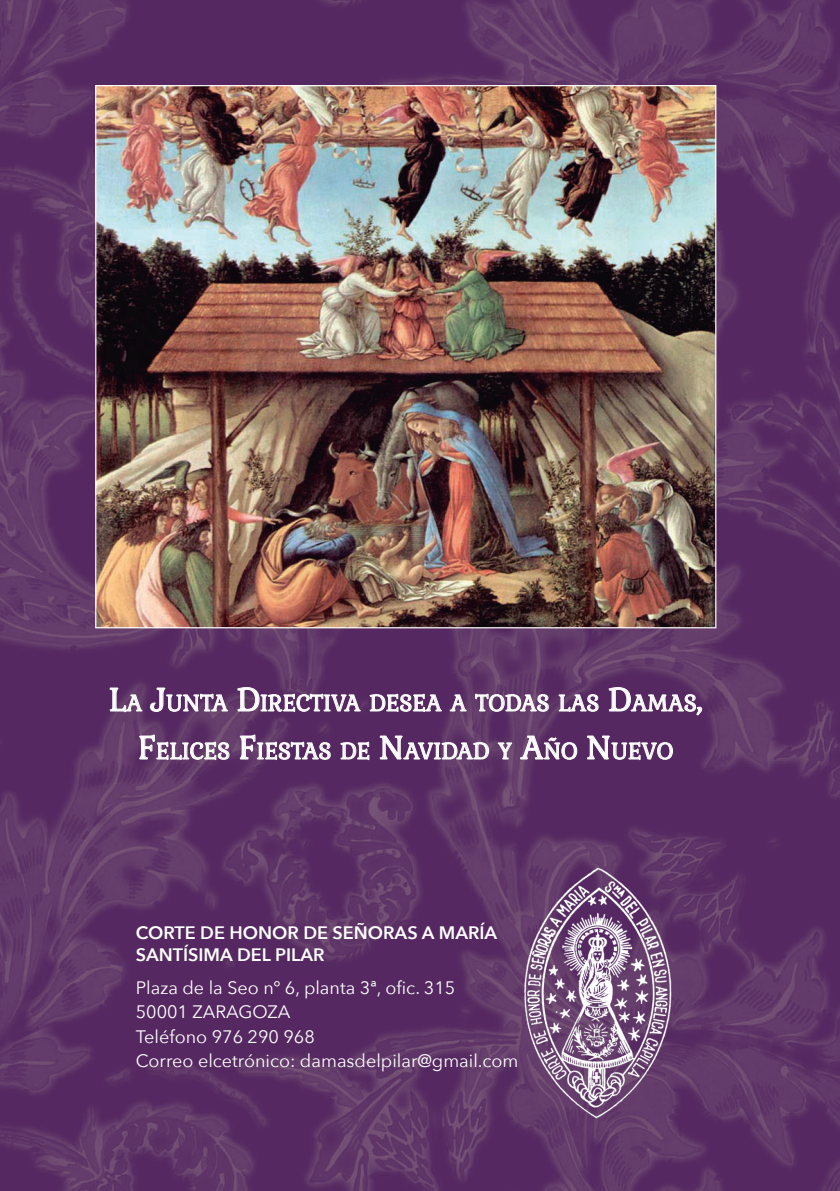
<style>
.page{position:relative;width:840px;height:1191px;background:#fff}
.page>*{position:absolute;margin:0;border:0;box-sizing:border-box;transform-origin:0 0}
.t1{font:22.4px/48px "Gabriela";color:#fff;text-align:center}
.t2{font:18px "Avenir Next";color:#fff}
.t3{font:600 18px/21.6px "Avenir Next";color:#fff}
.s1{font-size:32px}
</style>
<div class="page">
<img style="left:0;top:0;width:839px;height:1191px">
<img style="left:97px;top:87px;width:617px;height:539px">
<svg style="left:109px;top:687px;width:34px;height:26px"></svg>
<svg style="left:149px;top:687px;width:80px;height:25px"></svg>
<svg style="left:138px;top:733px;width:92px;height:28px"></svg>
<svg style="left:236px;top:668px;width:466px;height:93px"></svg>
<img style="left:521px;top:848px;width:154px;height:286px">
<p class="t1" style="left:109px;top:679px;width:595px"><span class="s1">L</span>A <span class="s1">J</span>UNTA <span class="s1">D</span>IRECTIVA DESEA A TODAS LAS <span class="s1">D</span>AMAS<span class="s1">,<br>F</span>ELICES <span class="s1">F</span>IESTAS DE <span class="s1">N</span>AVIDAD Y <span class="s1">A</span>ÑO <span class="s1">N</span>UEVO</p>
<p class="t3" style="left:136px;top:921px;width:363px">CORTE DE HONOR DE SEÑORAS A MARÍA<br>SANTÍSIMA DEL PILAR</p>
<p class="t2" style="left:136px;top:972px;width:321px">Plaza de la Seo nº 6, planta 3ª, ofic. 315</p>
<p class="t2" style="left:136px;top:996px;width:156px">50001 ZARAGOZA</p>
<p class="t2" style="left:136px;top:1021px;width:180px">Teléfono 976 290 968</p>
<p class="t2" style="left:136px;top:1045px;width:384px">Correo elcetrónico: damasdelpilar@gmail.com</p>
</div>
